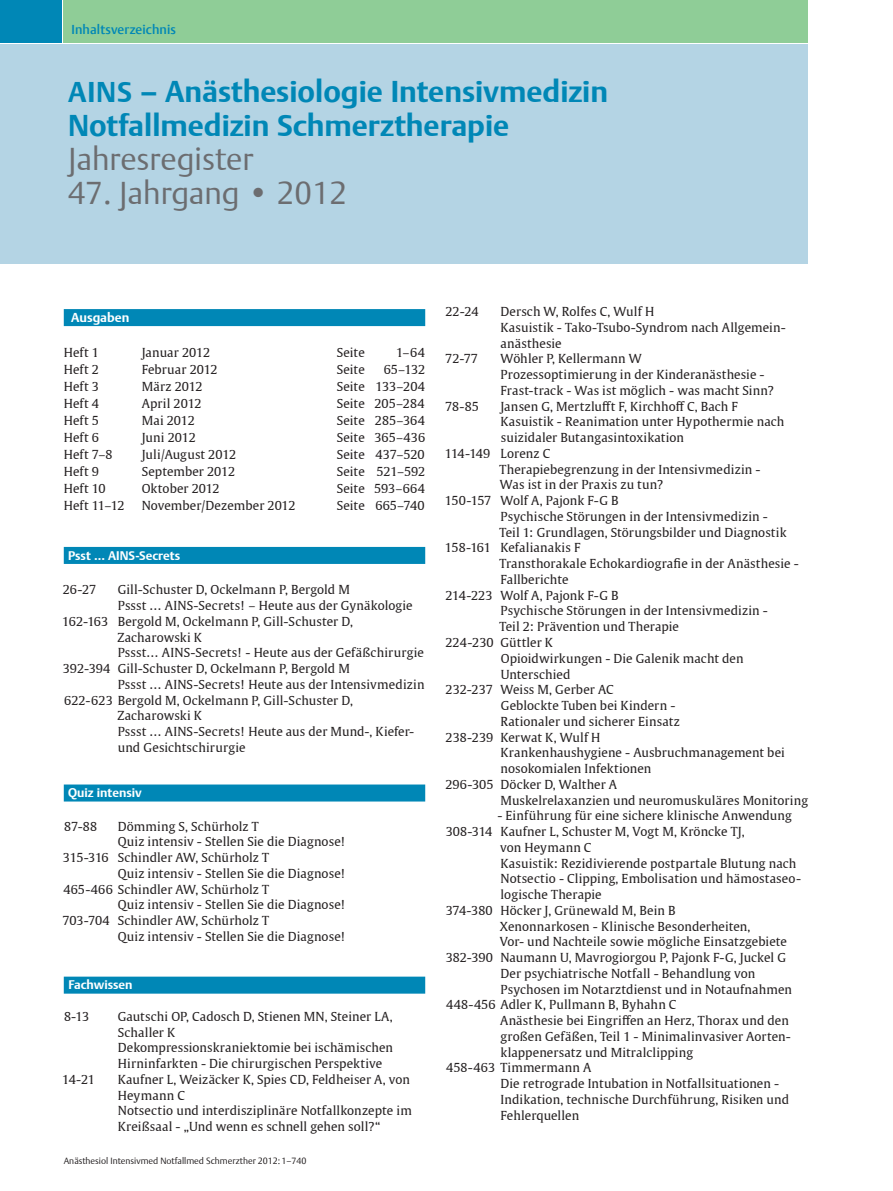
<style>
.page{position:relative;width:893px;height:1191px;background:#fff}
.page>*{position:absolute;margin:0;border:0;box-sizing:border-box;transform-origin:0 0}
.t1{font:300 31.5px "Thieme Argo 2011";color:#6c6d70}
.t2{font:700 30px/34px "Thieme Argo 2011";color:#0087b6}
.t3{font:500 12.9px "Thieme Argo 2008";letter-spacing:.01em;color:#0087b6}
.t4{font:700 12.9px "Thieme Argo 2011";color:#fff}
.t5{font:700 12.45px "Thieme Argo 2011";color:#fff}
.t6{font:12.3px/15.8px "Thieme Gulliver 2011";letter-spacing:.005em;color:#231f20}
.t7{font:300 9px "Thieme Argo 2011";color:#231f20}
.s1{font-size:28.5px}
</style>
<div class="page">
<div style="left:0;top:45px;width:808px;height:219px;background:#b4d4e4"></div>
<div style="left:64px;top:976px;width:361px;height:17px;background:#0087b6"></div>
<div style="left:64px;top:309px;width:361px;height:17px;background:#0087b6"></div>
<div style="left:64px;top:547px;width:361px;height:17px;background:#0087b6"></div>
<div style="left:64px;top:784px;width:361px;height:17px;background:#0087b6"></div>
<div style="left:0;top:0;width:62px;height:43px;background:#0087b6"></div>
<div style="left:64px;top:0;width:744px;height:43px;background:#8fcd97"></div>
<p class="t3" style="left:71px;top:21px;width:106px">Inhaltsverzeichnis</p>
<h2 class="t2" style="left:68px;top:74px;width:542px"><span class="s1">AINS</span> – Anästhesiologie Intensivmedizin<br>Notfallmedizin Schmerztherapie</h2>
<h1 class="t1" style="left:68px;top:138px;width:187px">Jahresregister</h1>
<h1 class="t1" style="left:68px;top:172px;width:281px">47. Jahrgang • 2012</h1>
<p class="t4" style="left:71px;top:308px;width:60px">Ausgaben</p>
<p class="t6" style="left:64px;top:344px;width:37px">Heft 1</p>
<p class="t6" style="left:142px;top:344px;width:70px">Januar 2012</p>
<p class="t6" style="left:337px;top:344px;width:30px">Seite</p>
<p class="t6" style="left:396px;top:344px;width:30px">1–64</p>
<p class="t6" style="left:64px;top:361px;width:37px">Heft 2</p>
<p class="t6" style="left:142px;top:361px;width:78px">Februar 2012</p>
<p class="t6" style="left:337px;top:361px;width:30px">Seite</p>
<p class="t6" style="left:384px;top:361px;width:43px">65–132</p>
<p class="t6" style="left:64px;top:378px;width:37px">Heft 3</p>
<p class="t6" style="left:142px;top:378px;width:62px">März 2012</p>
<p class="t6" style="left:337px;top:378px;width:90px">Seite 133–204</p>
<p class="t6" style="left:64px;top:395px;width:37px">Heft 4</p>
<p class="t6" style="left:142px;top:395px;width:61px">April 2012</p>
<p class="t6" style="left:337px;top:395px;width:89px">Seite 205–284</p>
<p class="t6" style="left:64px;top:412px;width:37px">Heft 5</p>
<p class="t6" style="left:142px;top:412px;width:55px">Mai 2012</p>
<p class="t6" style="left:337px;top:412px;width:90px">Seite 285–364</p>
<p class="t6" style="left:64px;top:429px;width:37px">Heft 6</p>
<p class="t6" style="left:142px;top:429px;width:56px">Juni 2012</p>
<p class="t6" style="left:337px;top:429px;width:90px">Seite 365–436</p>
<p class="t6" style="left:64px;top:446px;width:50px">Heft 7–8</p>
<p class="t6" style="left:142px;top:446px;width:96px">Juli/August 2012</p>
<p class="t6" style="left:337px;top:446px;width:89px">Seite 437–520</p>
<p class="t6" style="left:64px;top:463px;width:37px">Heft 9</p>
<p class="t6" style="left:142px;top:463px;width:95px">September 2012</p>
<p class="t6" style="left:337px;top:463px;width:90px">Seite 521–592</p>
<p class="t6" style="left:64px;top:480px;width:43px">Heft 10</p>
<p class="t6" style="left:142px;top:480px;width:80px">Oktober 2012</p>
<p class="t6" style="left:337px;top:480px;width:90px">Seite 593–664</p>
<p class="t6" style="left:64px;top:497px;width:62px">Heft 11–12</p>
<p class="t6" style="left:142px;top:497px;width:155px">November/Dezember 2012</p>
<p class="t6" style="left:337px;top:497px;width:89px">Seite 665–740</p>
<p class="t5" style="left:68px;top:547px;width:114px">Psst ... AINS-Secrets</p>
<p class="t6" style="left:63px;top:581px;width:35px">26-27</p>
<p class="t6" style="left:118px;top:581px;width:234px">Gill-Schuster D, Ockelmann P, Bergold M</p>
<p class="t6" style="left:118px;top:597px;width:296px">Pssst … AINS-Secrets! – Heute aus der Gynäkologie</p>
<p class="t6" style="left:62px;top:613px;width:292px">162-163 Bergold M, Ockelmann P, Gill-Schuster D,</p>
<p class="t6" style="left:117px;top:628px;width:86px">Zacharowski K</p>
<p class="t6" style="left:118px;top:644px;width:308px">Pssst… AINS-Secrets! - Heute aus der Gefäßchirurgie</p>
<p class="t6" style="left:63px;top:660px;width:288px">392-394 Gill-Schuster D, Ockelmann P, Bergold M</p>
<p class="t6" style="left:118px;top:676px;width:308px">Pssst … AINS-Secrets! Heute aus der Intensivmedizin</p>
<p class="t6" style="left:64px;top:691px;width:290px">622-623 Bergold M, Ockelmann P, Gill-Schuster D,</p>
<p class="t6" style="left:117px;top:707px;width:86px">Zacharowski K</p>
<p class="t6" style="left:118px;top:723px;width:298px">Pssst … AINS-Secrets! Heute aus der Mund-, Kiefer-</p>
<p class="t6" style="left:118px;top:739px;width:129px">und Gesichtschirurgie</p>
<p class="t5" style="left:68px;top:784px;width:75px">Quiz intensiv</p>
<p class="t6" style="left:64px;top:817px;width:35px">87-88</p>
<p class="t6" style="left:118px;top:817px;width:143px">Dömming S, Schürholz T</p>
<p class="t6" style="left:118px;top:833px;width:230px">Quiz intensiv - Stellen Sie die Diagnose!</p>
<p class="t6" style="left:63px;top:849px;width:208px">315-316 Schindler AW, Schürholz T</p>
<p class="t6" style="left:118px;top:865px;width:230px">Quiz intensiv - Stellen Sie die Diagnose!</p>
<p class="t6" style="left:63px;top:880px;width:207px">465-466 Schindler AW, Schürholz T</p>
<p class="t6" style="left:118px;top:896px;width:230px">Quiz intensiv - Stellen Sie die Diagnose!</p>
<p class="t6" style="left:62px;top:912px;width:208px">703-704 Schindler AW, Schürholz T</p>
<p class="t6" style="left:118px;top:928px;width:230px">Quiz intensiv - Stellen Sie die Diagnose!</p>
<p class="t5" style="left:68px;top:976px;width:66px">Fachwissen</p>
<p class="t6" style="left:64px;top:1008px;width:27px">8-13</p>
<p class="t6" style="left:118px;top:1008px;width:277px">Gautschi OP, Cadosch D, Stienen MN, Steiner LA, Schaller K<br>Dekompressionskraniektomie bei ischämischen Hirninfarkten - Die chirurgischen Perspektive</p>
<p class="t6" style="left:62px;top:1071px;width:34px">14-21</p>
<p class="t6" style="left:118px;top:1071px;width:296px">Kaufner L, Weizäcker K, Spies CD, Feldheiser A, von Heymann C<br>Notsectio und interdisziplinäre Notfallkonzepte im Kreißsaal - „Und wenn es schnell gehen soll?“</p>
<p class="t7" style="left:64px;top:1154px;width:244px">Anästhesiol Intensivmed Notfallmed Schmerzther 2012:1–740</p>
<p class="t6" style="left:445px;top:303px;width:35px">22-24</p>
<p class="t6" style="left:500px;top:303px;width:286px">Dersch W, Rolfes C, Wulf H<br>Kasuistik - Tako-Tsubo-Syndrom nach Allgemein&shy;anästhesie</p>
<p class="t6" style="left:445px;top:350px;width:34px">72-77</p>
<p class="t6" style="left:500px;top:350px;width:275px">Wöhler P, Kellermann W<br>Prozessoptimierung in der Kinderanästhesie -<br>Frast-track - Was ist möglich - was macht Sinn?</p>
<p class="t6" style="left:445px;top:397px;width:35px">78-85</p>
<p class="t6" style="left:500px;top:397px;width:239px">Jansen G, Mertzlufft F, Kirchhoff C, Bach F</p>
<p class="t6" style="left:501px;top:413px;width:285px">Kasuistik - Reanimation unter Hypothermie nach</p>
<p class="t6" style="left:501px;top:429px;width:185px">suizidaler Butangasintoxikation</p>
<p class="t6" style="left:445px;top:445px;width:107px">114-149 Lorenz C</p>
<p class="t6" style="left:500px;top:460px;width:262px">Therapiebegrenzung in der Intensivmedizin -</p>
<p class="t6" style="left:500px;top:476px;width:165px">Was ist in der Praxis zu tun?</p>
<p class="t6" style="left:445px;top:492px;width:175px">150-157 Wolf A, Pajonk F-G B</p>
<p class="t6" style="left:501px;top:508px;width:269px">Psychische Störungen in der Intensivmedizin -</p>
<p class="t6" style="left:500px;top:524px;width:289px">Teil 1: Grundlagen, Störungsbilder und Diagnostik</p>
<p class="t6" style="left:445px;top:539px;width:137px">158-161 Kefalianakis F</p>
<p class="t6" style="left:500px;top:555px;width:301px">Transthorakale Echokardiografie in der Anästhesie -</p>
<p class="t6" style="left:501px;top:571px;width:70px">Fallberichte</p>
<p class="t6" style="left:445px;top:587px;width:175px">214-223 Wolf A, Pajonk F-G B</p>
<p class="t6" style="left:501px;top:602px;width:269px">Psychische Störungen in der Intensivmedizin -</p>
<p class="t6" style="left:500px;top:618px;width:181px">Teil 2: Prävention und Therapie</p>
<p class="t6" style="left:445px;top:634px;width:109px">224-230 Güttler K</p>
<p class="t6" style="left:501px;top:650px;width:244px">Opioidwirkungen - Die Galenik macht den</p>
<p class="t6" style="left:501px;top:665px;width:71px">Unterschied</p>
<p class="t6" style="left:445px;top:681px;width:170px">232-237 Weiss M, Gerber AC</p>
<p class="t6" style="left:501px;top:697px;width:176px">Geblockte Tuben bei Kindern -</p>
<p class="t6" style="left:501px;top:713px;width:181px">Rationaler und sicherer Einsatz</p>
<p class="t6" style="left:445px;top:728px;width:157px">238-239 Kerwat K, Wulf H</p>
<p class="t6" style="left:501px;top:744px;width:286px">Krankenhaushygiene - Ausbruchmanagement bei</p>
<p class="t6" style="left:501px;top:760px;width:152px">nosokomialen Infektionen</p>
<p class="t6" style="left:445px;top:776px;width:173px">296-305 Döcker D, Walther A</p>
<p class="t6" style="left:501px;top:791px;width:309px">Muskelrelaxanzien und neuromuskuläres Monitoring</p>
<p class="t6" style="left:497px;top:807px;width:296px">- Einführung für eine sichere klinische Anwendung</p>
<p class="t6" style="left:446px;top:823px;width:301px">308-314 Kaufner L, Schuster M, Vogt M, Kröncke TJ,</p>
<p class="t6" style="left:500px;top:839px;width:93px">von Heymann C</p>
<p class="t6" style="left:501px;top:854px;width:297px">Kasuistik: Rezidivierende postpartale Blutung nach</p>
<p class="t6" style="left:501px;top:870px;width:302px">Notsectio - Clipping, Embolisation und hämostaseo-</p>
<p class="t6" style="left:501px;top:886px;width:103px">logische Therapie</p>
<p class="t6" style="left:446px;top:902px;width:231px">374-380 Höcker J, Grünewald M, Bein B</p>
<p class="t6" style="left:500px;top:917px;width:252px">Xenonnarkosen - Klinische Besonderheiten,</p>
<p class="t6" style="left:500px;top:933px;width:289px">Vor- und Nachteile sowie mögliche Einsatzgebiete</p>
<p class="t6" style="left:446px;top:949px;width:342px">382-390 Naumann U, Mavrogiorgou P, Pajonk F-G, Juckel G</p>
<p class="t6" style="left:501px;top:965px;width:256px">Der psychiatrische Notfall - Behandlung von</p>
<p class="t6" style="left:501px;top:980px;width:293px">Psychosen im Notarztdienst und in Notaufnahmen</p>
<p class="t6" style="left:446px;top:996px;width:232px">448-456 Adler K, Pullmann B, Byhahn C</p>
<p class="t6" style="left:500px;top:1012px;width:290px">Anästhesie bei Eingriffen an Herz, Thorax und den</p>
<p class="t6" style="left:501px;top:1028px;width:292px">großen Gefäßen, Teil 1 - Minimalinvasiver Aorten-</p>
<p class="t6" style="left:501px;top:1043px;width:194px">klappenersatz und Mitralclipping</p>
<p class="t6" style="left:446px;top:1059px;width:147px">458-463 Timmermann A</p>
<p class="t6" style="left:501px;top:1075px;width:280px">Die retrograde Intubation in Notfallsituationen -</p>
<p class="t6" style="left:501px;top:1091px;width:290px">Indikation, technische Durchführung, Risiken und</p>
<p class="t6" style="left:501px;top:1106px;width:80px">Fehlerquellen</p>
</div>
